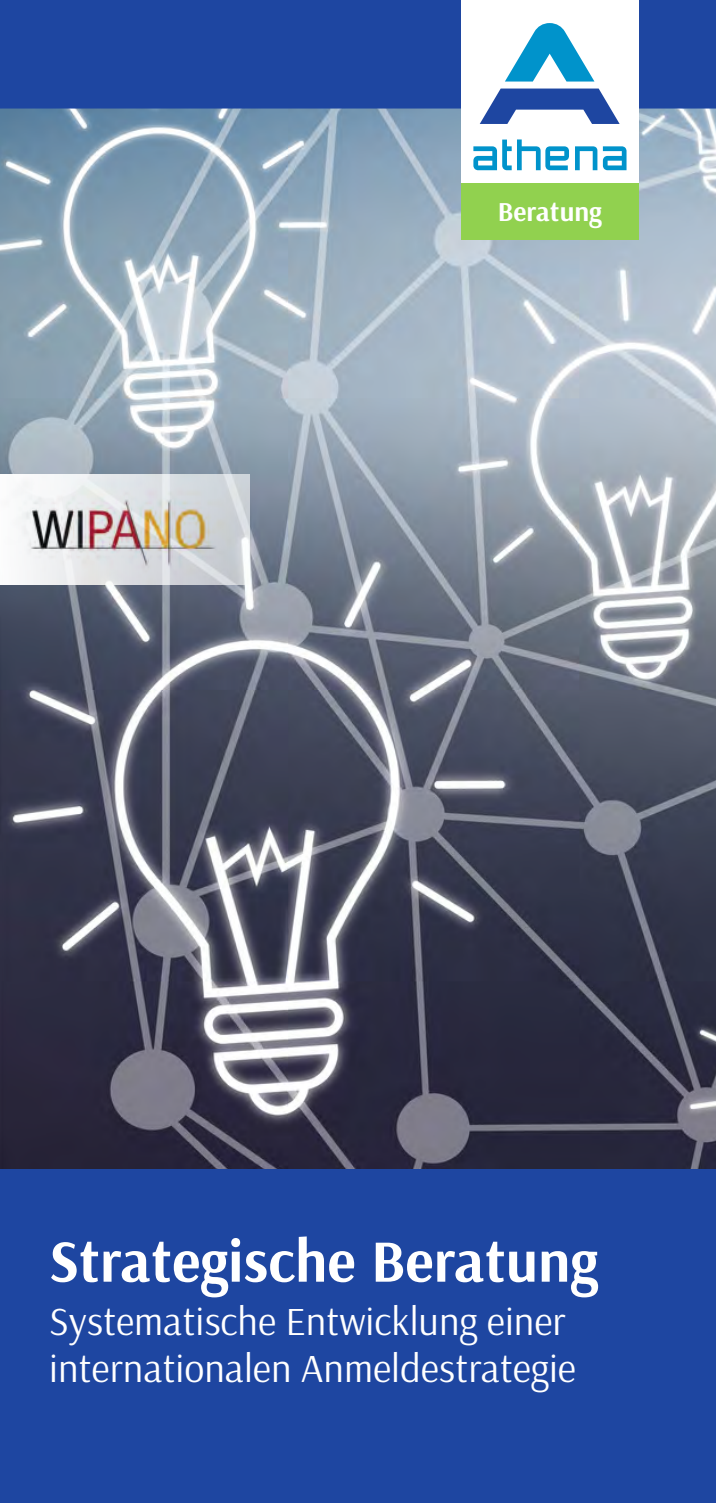
<style>
.page{position:relative;width:716px;height:1503px;background:#fff}
.page>*{position:absolute;margin:0;border:0;box-sizing:border-box;transform-origin:0 0}
.t1{font:700 60px "Arsenal";color:#fff}
.t2{font:40px/47.8px "Arsenal";color:#fff}
.t3{font:700 27.5px "Arsenal";color:#fff}
</style>
<div class="page">
<div style="left:0;top:1px;width:716px;height:120px;background:#1e46a1"></div>
<img style="left:0;top:108px;width:716px;height:1061px">
<div style="left:461px;top:0;width:177px;height:183px;background:#fff"></div>
<svg style="left:473px;top:139px;width:153px;height:31px"></svg>
<svg style="left:505px;top:23px;width:89px;height:59px"></svg>
<svg style="left:480px;top:88px;width:139px;height:36px"></svg>
<div style="left:461px;top:183px;width:177px;height:57px;background:#91d14f"></div>
<div style="left:0;top:1169px;width:716px;height:333px;background:#1e46a1"></div>
<img style="left:0;top:474px;width:250px;height:110px">
<p class="t3" style="left:498px;top:201px;width:105px">Beratung</p>
<h1 class="t1" style="left:49px;top:1236px;width:550px">Strategische Beratung</h1>
<p class="t2" style="left:49px;top:1300px;width:528px">Systematische Entwicklung einer internationalen Anmeldestrategie</p>
</div>
